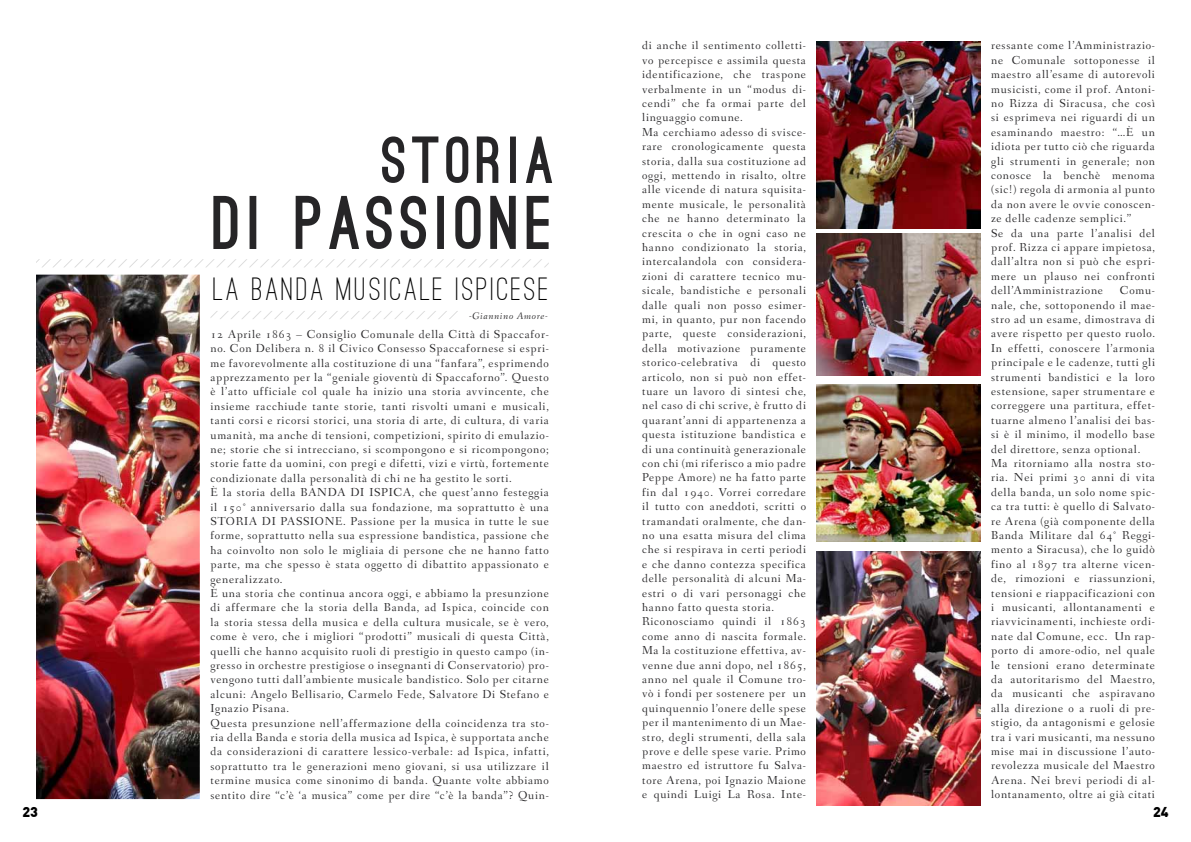
<style>
.page{position:relative;width:1191px;height:842px;background:#fff}
.page>*{position:absolute;margin:0;border:0;box-sizing:border-box;transform-origin:0 0}
.t1{font:900 72px "Ostrich Sans";letter-spacing:.08em;color:#262527}
.t2{font:900 63px "Ostrich Sans";letter-spacing:.08em;color:#262527}
.t3{font:500 33.4px "Ostrich Sans";letter-spacing:.085em;color:#000}
.t4{font:900 14px "DIN Pro";color:#000}
.t5{font:12px/14.4px "Fanwood";letter-spacing:.06em;color:#262527}
.t6{font:italic 10px "Fanwood";letter-spacing:.06em;color:#262527}
</style>
<div class="page">
<img style="left:36px;top:275px;width:164px;height:524px">
<svg style="left:210px;top:311px;width:248px;height:8px"></svg>
<svg style="left:36px;top:259px;width:513px;height:8px"></svg>
<img style="left:816px;top:41px;width:164px;height:188px">
<img style="left:816px;top:233px;width:164px;height:143px">
<img style="left:816px;top:384px;width:164px;height:158px">
<img style="left:816px;top:551px;width:164px;height:255px">
<h2 class="t2" style="left:382px;top:136px;width:173px">STORIA</h2>
<h1 class="t1" style="left:213px;top:196px;width:341px">DI PASSIONE</h1>
<h3 class="t3" style="left:213px;top:269px;width:337px">LA BANDA MUSICALE ISPICESE</h3>
<p class="t6" style="left:469px;top:309px;width:80px">-Giannino Amore-</p>
<p class="t5" style="left:210px;top:328px;width:340px">12 Aprile 1863 – Consiglio Comunale della Città di Spaccafor&shy;no. Con Delibera n. 8 il Civico Consesso Spaccafornese si espri&shy;me favorevolmente alla costituzione di una “fanfara”, esprimendo apprezzamento per la “geniale gioventù di Spaccaforno”. Questo è l’atto ufficiale col quale ha inizio una storia avvincente, che insieme racchiude tante storie, tanti risvolti umani e musicali, tanti corsi e ricorsi storici, una storia di arte, di cultura, di varia umanità, ma anche di tensioni, competizioni, spirito di emulazio&shy;ne; storie che si intrecciano, si scompongono e si ricompongono; storie fatte da uomini, con pregi e difetti, vizi e virtù, fortemente condizionate dalla personalità di chi ne ha gestito le sorti.<br>È la storia della BANDA DI ISPICA, che quest’anno festeggia il 150° anniversario dalla sua fondazione, ma soprattutto è una STORIA DI PASSIONE. Passione per la musica in tutte le sue forme, soprattutto nella sua espressione bandistica, passione che ha coinvolto non solo le migliaia di persone che ne hanno fatto parte, ma che spesso è stata oggetto di dibattito appassionato e generalizzato.<br>È una storia che continua ancora oggi, e abbiamo la presunzione di affermare che la storia della Banda, ad Ispica, coincide con la storia stessa della musica e della cultura musicale, se è vero, come è vero, che i migliori “prodotti” musicali di questa Città, quelli che hanno acquisito ruoli di prestigio in questo campo (in&shy;gresso in orchestre prestigiose o insegnanti di Conservatorio) pro&shy;vengono tutti dall’ambiente musicale bandistico. Solo per citarne alcuni: Angelo Bellisario, Carmelo Fede, Salvatore Di Stefano e Ignazio Pisana.<br>Questa presunzione nell’affermazione della coincidenza tra sto&shy;ria della Banda e storia della musica ad Ispica, è supportata anche da considerazioni di carattere lessico-verbale: ad Ispica, infatti, soprattutto tra le generazioni meno giovani, si usa utilizzare il termine musica come sinonimo di banda. Quante volte abbiamo sentito dire “c’è ‘a musica” come per dire “c’è la banda”? Quin-</p>
<p class="t5" style="left:642px;top:39px;width:165px">di anche il sentimento colletti&shy;vo percepisce e assimila questa identificazione, che traspone verbalmente in un “modus di&shy;cendi” che fa ormai parte del linguaggio comune.<br>Ma cerchiamo adesso di svisce&shy;rare cronologicamente questa storia, dalla sua costituzione ad oggi, mettendo in risalto, oltre alle vicende di natura squisita&shy;mente musicale, le personalità che ne hanno determinato la crescita o che in ogni caso ne hanno condizionato la storia, intercalandola con considera&shy;zioni di carattere tecnico mu&shy;sicale, bandistiche e personali dalle quali non posso esimer&shy;mi, in quanto, pur non facendo parte, queste considerazioni, della motivazione puramente storico-celebrativa di questo articolo, non si può non effet&shy;tuare un lavoro di sintesi che, nel caso di chi scrive, è frutto di quarant’anni di appartenenza a questa istituzione bandistica e di una continuità generazionale con chi (mi riferisco a mio padre<br>Peppe Amore) ne ha fatto parte fin dal 1940. Vorrei corredare il tutto con aneddoti, scritti o tramandati oralmente, che dan&shy;no una esatta misura del clima che si respirava in certi periodi e che danno contezza specifica delle personalità di alcuni Ma&shy;estri o di vari personaggi che hanno fatto questa storia.<br>Riconosciamo quindi il 1863 come anno di nascita formale.<br>Ma la costituzione effettiva, av&shy;venne due anni dopo, nel 1865, anno nel quale il Comune tro&shy;vò i fondi per sostenere per un quinquennio l’onere delle spese per il mantenimento di un Mae&shy;stro, degli strumenti, della sala prove e delle spese varie. Primo maestro ed istruttore fu Salva&shy;tore Arena, poi Ignazio Maione e quindi Luigi La Rosa. Inte-</p>
<p class="t5" style="left:991px;top:39px;width:165px">ressante come l’Amministrazio&shy;ne Comunale sottoponesse il maestro all’esame di autorevoli musicisti, come il prof. Antoni&shy;no Rizza di Siracusa, che così si esprimeva nei riguardi di un esaminando maestro: “…È un idiota per tutto ciò che riguarda gli strumenti in generale; non conosce la benchè menoma (sic!) regola di armonia al punto da non avere le ovvie conoscen&shy;ze delle cadenze semplici.”<br>Se da una parte l’analisi del prof. Rizza ci appare impietosa, dall’altra non si può che espri&shy;mere un plauso nei confronti dell’Amministrazione</p>
<p class="t5" style="left:991px;top:284px;width:165px;text-indent:129px">Comu&shy;nale, che, sottoponendo il mae&shy;stro ad un esame, dimostrava di avere rispetto per questo ruolo.<br>In effetti, conoscere l’armonia principale e le cadenze, tutti gli strumenti bandistici e la loro estensione, saper strumentare e correggere una partitura, effet&shy;tuarne almeno l’analisi dei bas&shy;si è il minimo, il modello base del direttore, senza optional.<br>Ma ritorniamo alla nostra sto&shy;ria. Nei primi 30 anni di vita della banda, un solo nome spic&shy;ca tra tutti: è quello di Salvato&shy;re Arena (già componente della<br>Banda Militare dal 64° Reggi&shy;mento a Siracusa), che lo guidò fino al 1897 tra alterne vicen&shy;de, rimozioni e riassunzioni, tensioni e riappacificazioni con i musicanti, allontanamenti e riavvicinamenti, inchieste ordi&shy;nate dal Comune, ecc. Un rap&shy;porto di amore-odio, nel quale le tensioni erano determinate da autoritarismo del Maestro, da musicanti che aspiravano alla direzione o a ruoli di pre&shy;stigio, da antagonismi e gelosie tra i vari musicanti, ma nessuno mise mai in discussione l’auto&shy;revolezza musicale del Maestro<br>Arena. Nei brevi periodi di al&shy;lontanamento, oltre ai già citati</p>
<p class="t4" style="left:22px;top:802px;width:17px">23</p>
<p class="t4" style="left:1153px;top:802px;width:17px">24</p>
</div>
